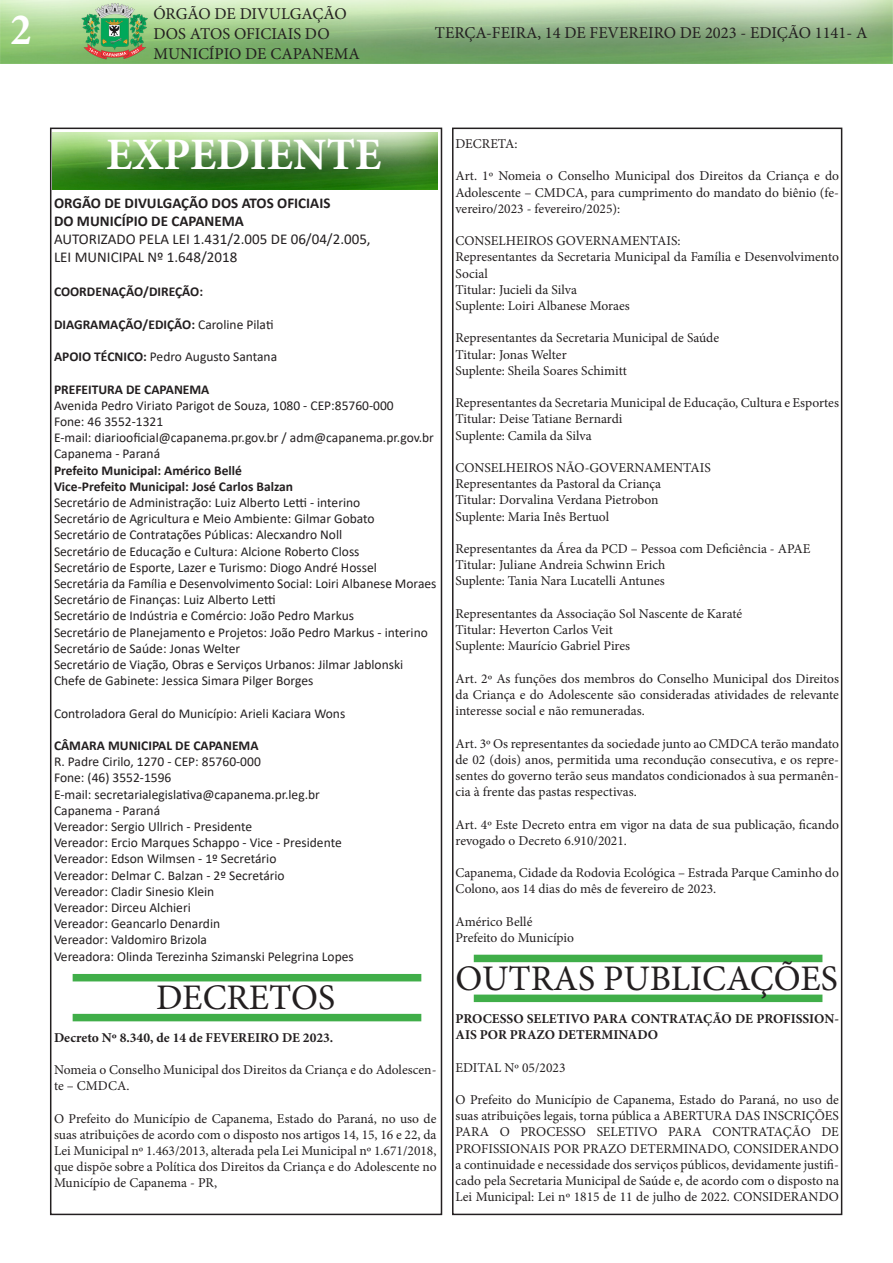
<style>
.page{position:relative;width:893px;height:1263px;background:#fff}
.page>*{position:absolute;margin:0;border:0;box-sizing:border-box;transform-origin:0 0}
.t1{font:700 45px "Minion Pro";color:#fff}
.t2{font:700 condensed 45px "Minion Pro";color:#fff}
.t3{font:36px "Minion Pro";color:#231f20}
.t4{font:16.5px/19.8px "Minion Pro";color:#231f20}
.t5{font:15px "Calibri";color:#231f20}
.t6{font:700 15px "Calibri";color:#231f20}
.t7{font:13.5px/16.2px "Minion Pro";color:#231f20;text-align:justify}
.t8{font:13.5px "Calibri";color:#231f20}
.t9{font:700 13.5px "Calibri";color:#231f20}
.t10{font:700 13.5px/16.2px "Minion Pro";color:#231f20}
.s1{font-weight:400}
.s2{font-weight:700}
</style>
<div class="page">
<div style="left:50px;top:128px;width:392px;height:1087px;border:2px solid #231f20"></div>
<img style="left:0;top:0;width:893px;height:64px">
<div style="left:452px;top:128px;width:390px;height:1087px;border:2px solid #231f20"></div>
<img style="left:53px;top:132px;width:384px;height:58px">
<div style="left:73px;top:974px;width:348px;height:7px;background:#40ae49"></div>
<div style="left:73px;top:1014px;width:348px;height:7px;background:#40ae49"></div>
<div style="left:474px;top:955px;width:348px;height:7px;background:#40ae49"></div>
<div style="left:474px;top:994px;width:348px;height:8px;background:#40ae49"></div>
<h1 class="t2" style="left:11px;top:-1px;width:22px">2</h1>
<p class="t4" style="left:153px;top:4px;width:208px">ÓRGÃO DE DIVULGAÇÃO<br>DOS ATOS OFICIAIS DO<br>MUNICÍPIO DE CAPANEMA</p>
<p class="t4" style="left:435px;top:23px;width:434px">TERÇA-FEIRA, 14 DE FEVEREIRO DE 2023 - EDIÇÃO 1141- A</p>
<p class="t1" style="left:106px;top:123px;width:277px">EXPEDIENTE</p>
<p class="t6" style="left:54px;top:193px;width:278px">ORGÃO DE DIVULGAÇÃO DOS ATOS OFICIAIS</p>
<p class="t6" style="left:54px;top:211px;width:191px">DO MUNICÍPIO DE CAPANEMA</p>
<p class="t5" style="left:54px;top:229px;width:318px">AUTORIZADO PELA LEI 1.431/2.005 DE 06/04/2.005,</p>
<p class="t5" style="left:54px;top:247px;width:185px">LEI MUNICIPAL Nº 1.648/2018</p>
<p class="t9" style="left:54px;top:282px;width:151px">COORDENAÇÃO/DIREÇÃO:</p>
<p class="t9" style="left:54px;top:315px;width:221px">DIAGRAMAÇÃO/EDIÇÃO: <span class="s1">Caroline Pilati</span></p>
<p class="t8" style="left:54px;top:347px;width:225px"><span class="s2">APOIO TÉCNICO:</span> Pedro Augusto Santana</p>
<p class="t9" style="left:54px;top:379px;width:157px">PREFEITURA DE CAPANEMA</p>
<p class="t8" style="left:54px;top:396px;width:341px">Avenida Pedro Viriato Parigot de Souza, 1080 - CEP:85760-000</p>
<p class="t8" style="left:54px;top:412px;width:111px">Fone: 46 3552-1321</p>
<p class="t8" style="left:54px;top:428px;width:381px">E-mail: diariooficial@capanema.pr.gov.br / adm@capanema.pr.gov.br</p>
<p class="t8" style="left:54px;top:444px;width:108px">Capanema - Paraná</p>
<p class="t9" style="left:54px;top:460px;width:189px">Prefeito Municipal: Américo Bellé</p>
<p class="t9" style="left:54px;top:477px;width:241px">Vice-Prefeito Municipal: José Carlos Balzan</p>
<p class="t8" style="left:54px;top:493px;width:308px">Secretário de Administração: Luiz Alberto Letti - interino</p>
<p class="t8" style="left:54px;top:509px;width:322px">Secretário de Agricultura e Meio Ambiente: Gilmar Gobato</p>
<p class="t8" style="left:54px;top:525px;width:290px">Secretário de Contratações Públicas: Alecxandro Noll</p>
<p class="t8" style="left:54px;top:542px;width:307px">Secretário de Educação e Cultura: Alcione Roberto Closs</p>
<p class="t8" style="left:54px;top:558px;width:324px">Secretário de Esporte, Lazer e Turismo: Diogo André Hossel</p>
<p class="t8" style="left:54px;top:574px;width:384px">Secretária da Família e Desenvolvimento Social: Loiri Albanese Moraes</p>
<p class="t8" style="left:54px;top:590px;width:223px">Secretário de Finanças: Luiz Alberto Letti</p>
<p class="t8" style="left:54px;top:606px;width:302px">Secretário de Indústria e Comércio: João Pedro Markus</p>
<p class="t8" style="left:54px;top:623px;width:375px">Secretário de Planejamento e Projetos: João Pedro Markus - interino</p>
<p class="t8" style="left:54px;top:639px;width:188px">Secretário de Saúde: Jonas Welter</p>
<p class="t8" style="left:54px;top:655px;width:351px">Secretário de Viação, Obras e Serviços Urbanos: Jilmar Jablonski</p>
<p class="t8" style="left:54px;top:671px;width:261px">Chefe de Gabinete: Jessica Simara Pilger Borges</p>
<p class="t8" style="left:54px;top:704px;width:293px">Controladora Geral do Município: Arieli Kaciara Wons</p>
<p class="t9" style="left:54px;top:736px;width:206px">CÂMARA MUNICIPAL DE CAPANEMA</p>
<p class="t8" style="left:54px;top:752px;width:208px">R. Padre Cirilo, 1270 - CEP: 85760-000</p>
<p class="t8" style="left:54px;top:768px;width:119px">Fone: (46) 3552-1596</p>
<p class="t8" style="left:54px;top:785px;width:267px">E-mail: secretarialegislativa@capanema.pr.leg.br</p>
<p class="t8" style="left:54px;top:801px;width:108px">Capanema - Paraná</p>
<p class="t8" style="left:54px;top:817px;width:200px">Vereador: Sergio Ullrich - Presidente</p>
<p class="t8" style="left:54px;top:833px;width:289px">Vereador: Ercio Marques Schappo - Vice - Presidente</p>
<p class="t8" style="left:54px;top:849px;width:224px">Vereador: Edson Wilmsen - 1º Secretário</p>
<p class="t8" style="left:54px;top:866px;width:232px">Vereador: Delmar C. Balzan - 2º Secretário</p>
<p class="t8" style="left:54px;top:882px;width:162px">Vereador: Cladir Sinesio Klein</p>
<p class="t8" style="left:54px;top:898px;width:138px">Vereador: Dirceu Alchieri</p>
<p class="t8" style="left:54px;top:914px;width:168px">Vereador: Geancarlo Denardin</p>
<p class="t8" style="left:54px;top:930px;width:155px">Vereador: Valdomiro Brizola</p>
<p class="t8" style="left:54px;top:947px;width:301px">Vereadora: Olinda Terezinha Szimanski Pelegrina Lopes</p>
<p class="t3" style="left:156px;top:973px;width:181px">DECRETOS</p>
<p class="t10" style="left:54px;top:1029px;width:281px">Decreto Nº 8.340, de 14 de FEVEREIRO DE 2023.</p>
<p class="t7" style="left:54px;top:1062px;width:384px">Nomeia o Conselho Municipal dos Direitos da Criança e do Adolescen&shy;te – CMDCA.</p>
<p class="t7" style="left:54px;top:1110px;width:384px">O Prefeito do Município de Capanema, Estado do Paraná, no uso de suas atribuições de acordo com o disposto nos artigos 14, 15, 16 e 22, da Lei Municipal nº 1.463/2013, alterada pela Lei Municipal nº 1.671/2018, que dispõe sobre a Política dos Direitos da Criança e do Adolescente no Município de Capanema - PR,</p>
<p class="t7" style="left:455px;top:136px;width:64px">DECRETA:</p>
<p class="t7" style="left:455px;top:168px;width:385px">Art. 1º Nomeia o Conselho Municipal dos Direitos da Criança e do Adolescente – CMDCA, para cumprimento do mandato do biênio (fe&shy;vereiro/2023 - fevereiro/2025):</p>
<p class="t7" style="left:455px;top:233px;width:227px">CONSELHEIROS GOVERNAMENTAIS:</p>
<p class="t7" style="left:455px;top:249px;width:385px">Representantes da Secretaria Municipal da Família e Desenvolvimento<br>Social</p>
<p class="t7" style="left:455px;top:281px;width:123px">Titular: Jucieli da Silva</p>
<p class="t7" style="left:455px;top:298px;width:176px">Suplente: Loiri Albanese Moraes</p>
<p class="t7" style="left:455px;top:330px;width:265px">Representantes da Secretaria Municipal de Saúde</p>
<p class="t7" style="left:455px;top:346px;width:113px">Titular: Jonas Welter</p>
<p class="t7" style="left:455px;top:362px;width:173px">Suplente: Sheila Soares Schimitt</p>
<p class="t7" style="left:455px;top:395px;width:385px">Representantes da Secretaria Municipal de Educação, Cultura e Esportes</p>
<p class="t7" style="left:455px;top:411px;width:169px">Titular: Deise Tatiane Bernardi</p>
<p class="t7" style="left:455px;top:427px;width:138px">Suplente: Camila da Silva</p>
<p class="t7" style="left:455px;top:460px;width:257px">CONSELHEIROS NÃO-GOVERNAMENTAIS</p>
<p class="t7" style="left:455px;top:476px;width:207px">Representantes da Pastoral da Criança</p>
<p class="t7" style="left:455px;top:492px;width:205px">Titular: Dorvalina Verdana Pietrobon</p>
<p class="t7" style="left:455px;top:508px;width:155px">Suplente: Maria Inês Bertuol</p>
<p class="t7" style="left:455px;top:541px;width:357px">Representantes da Área da PCD – Pessoa com Deficiência - APAE</p>
<p class="t7" style="left:455px;top:557px;width:211px">Titular: Juliane Andreia Schwinn Erich</p>
<p class="t7" style="left:455px;top:573px;width:211px">Suplente: Tania Nara Lucatelli Antunes</p>
<p class="t7" style="left:455px;top:605px;width:288px">Representantes da Associação Sol Nascente de Karaté</p>
<p class="t7" style="left:455px;top:622px;width:159px">Titular: Heverton Carlos Veit</p>
<p class="t7" style="left:455px;top:638px;width:176px">Suplente: Maurício Gabriel Pires</p>
<p class="t7" style="left:455px;top:670px;width:385px">Art. 2º As funções dos membros do Conselho Municipal dos Direitos da Criança e do Adolescente são consideradas atividades de relevante interesse social e não remuneradas.</p>
<p class="t7" style="left:455px;top:735px;width:385px">Art. 3º Os representantes da sociedade junto ao CMDCA terão mandato de 02 (dois) anos, permitida uma recondução consecutiva, e os repre&shy;sentes do governo terão seus mandatos condicionados à sua permanên&shy;cia à frente das pastas respectivas.</p>
<p class="t7" style="left:455px;top:816px;width:385px">Art. 4º Este Decreto entra em vigor na data de sua publicação, ficando revogado o Decreto 6.910/2021.</p>
<p class="t7" style="left:455px;top:865px;width:385px">Capanema, Cidade da Rodovia Ecológica – Estrada Parque Caminho do<br>Colono, aos 14 dias do mês de fevereiro de 2023.</p>
<p class="t7" style="left:455px;top:913px;width:78px">Américo Bellé</p>
<p class="t7" style="left:455px;top:929px;width:120px">Prefeito do Município</p>
<p class="t3" style="left:455px;top:954px;width:384px">OUTRAS PUBLICAÇÕES</p>
<p class="t10" style="left:455px;top:1010px;width:385px">PROCESSO SELETIVO PARA CONTRATAÇÃO DE PROFISSION-<br>AIS POR PRAZO DETERMINADO</p>
<p class="t7" style="left:455px;top:1059px;width:112px">EDITAL Nº 05/2023</p>
<p class="t7" style="left:455px;top:1091px;width:385px">O Prefeito do Município de Capanema, Estado do Paraná, no uso de suas atribuições legais, torna pública a ABERTURA DAS INSCRIÇÕES PARA O PROCESSO SELETIVO PARA CONTRATAÇÃO DE PROFISSIONAIS POR PRAZO DETERMINADO, CONSIDERANDO a continuidade e necessidade dos serviços públicos, devidamente justifi&shy;cado pela Secretaria Municipal de Saúde e, de acordo com o disposto na Lei Municipal: Lei nº 1815 de 11 de julho de 2022. CONSIDERANDO</p>
</div>
